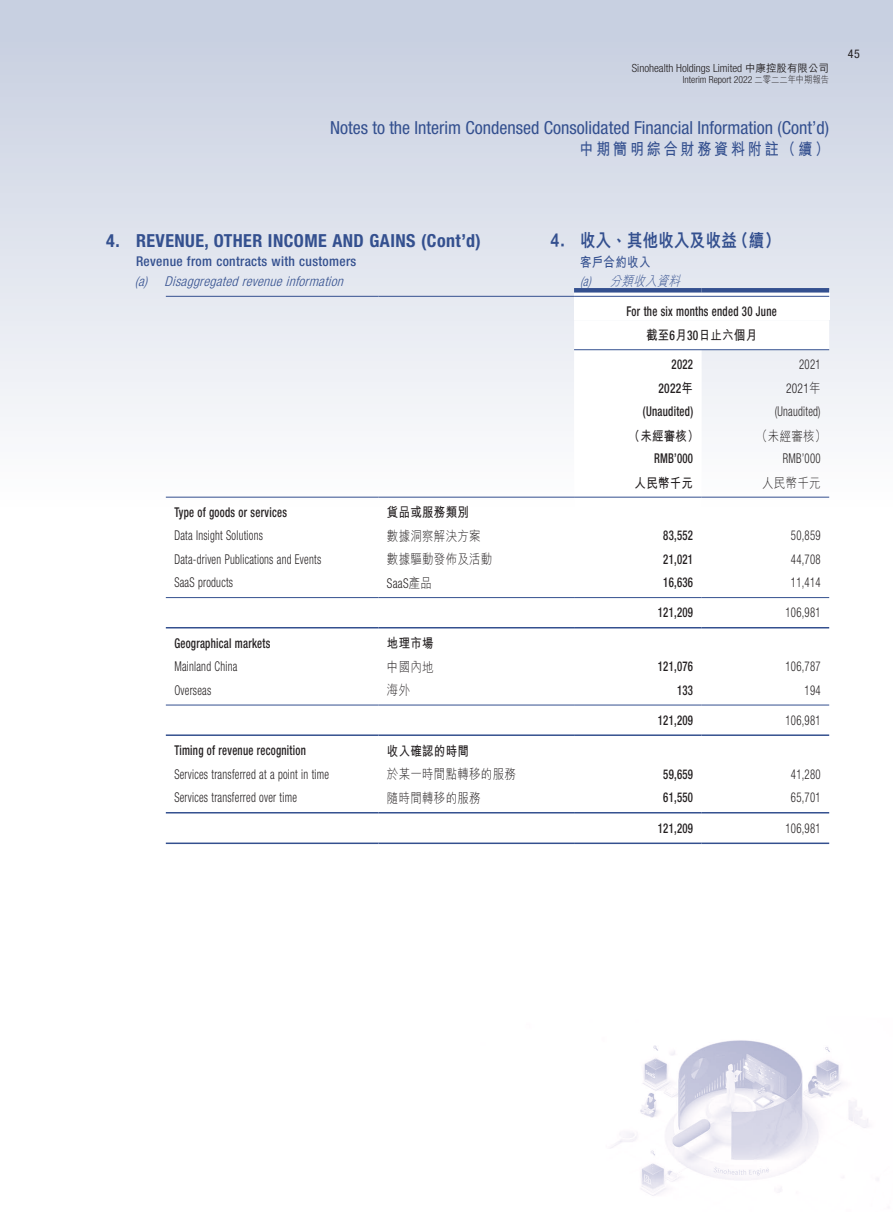
<style>
.page{position:relative;width:893px;height:1212px;background:#fff}
.page>*{position:absolute;margin:0;border:0;box-sizing:border-box;transform-origin:0 0}
.t1{font:condensed 18px "Helvetica Neue LT Std";color:#34508f}
.t2{font:700 condensed 18px "Helvetica Neue LT Std";letter-spacing:.025em;color:#34508f}
.t3{font:800 18px "M Hei HK";letter-spacing:.025em;color:#34508f;scale:.85 1}
.t4{font:700 16.5px "M Hei HK";letter-spacing:.2em;color:#34508f;scale:.85 1}
.t5{font:300 condensed 13.5px "Helvetica Neue LT Std";letter-spacing:.025em;color:#231f20;scale:.8 1}
.t6{font:500 condensed 13.5px "Helvetica Neue LT Std";letter-spacing:.025em;color:#231f20;scale:.8 1}
.t7{font:300 13.5px "M Hei HK";letter-spacing:.025em;color:#231f20;scale:.85 1}
.t8{font:700 13.5px "M Hei HK";letter-spacing:.025em;color:#231f20;scale:.85 1}
.t9{font:italic 300 condensed 13.5px "Helvetica Neue LT Std";color:#34508f}
.t10{font:500 condensed 13.5px "Helvetica Neue LT Std";letter-spacing:.025em;color:#34508f}
.t11{font:700 13.5px/19.5px "M Hei HK";letter-spacing:.03em;color:#34508f;scale:.85 1}
.t12{font:300 condensed 13.5px "Helvetica Neue LT Std";letter-spacing:.025em;color:#231f20;scale:.85 1}
.t13{font:500 condensed 13.5px "Helvetica Neue LT Std";letter-spacing:.025em;color:#231f20;scale:.85 1}
.t14{font:condensed 12px "Helvetica Neue LT Std";color:#231f20}
.t15{font:300 condensed 11.25px "Helvetica Neue LT Std";color:#231f20}
.t16{font:300 condensed 9.75px "Helvetica Neue LT Std";color:#231f20}
.s1{font-family:"M Hei HK";font-weight:500;font-stretch:normal;font-size:10.5px}
.s2{font-family:"M Hei HK";font-stretch:normal}
.s3{font-family:"Helvetica Neue LT Std";font-weight:300;font-style:italic;font-stretch:condensed}
.s4{font-weight:300;font-style:italic}
.s5{font-family:"Helvetica Neue LT Std";font-weight:500;font-stretch:condensed}
.s6{font-family:"M Hei HK";font-weight:700;font-stretch:normal}
</style>
<div class="page">
<img style="left:165px;top:597px;width:704px;height:599px">
<div style="left:0;top:0;width:893px;height:510px;background:linear-gradient(to bottom,#c5cddf,#fdfdfe)"></div>
<svg style="left:574px;top:293px;width:255px;height:3px"></svg>
<div style="left:574px;top:297px;width:255px;height:23px;background:#fff"></div>
<svg style="left:574px;top:320px;width:255px;height:522px"></svg>
<div style="left:574px;top:288px;width:128px;height:5px;background:#34508f"></div>
<div style="left:702px;top:288px;width:127px;height:5px;background:#34508f"></div>
<hr style="left:166px;top:296px;width:212px;height:1px;background:#34508f">
<hr style="left:378px;top:296px;width:196px;height:1px;background:#34508f">
<hr style="left:574px;top:296px;width:255px;height:1px;background:#34508f">
<hr style="left:574px;top:349px;width:255px;height:1px;background:#34508f">
<hr style="left:166px;top:497px;width:212px;height:1px;background:#34508f">
<hr style="left:378px;top:497px;width:196px;height:1px;background:#34508f">
<hr style="left:574px;top:497px;width:128px;height:1px;background:#34508f">
<hr style="left:702px;top:497px;width:127px;height:1px;background:#34508f">
<hr style="left:166px;top:597px;width:212px;height:1px;background:#34508f">
<hr style="left:378px;top:597px;width:196px;height:1px;background:#34508f">
<hr style="left:574px;top:597px;width:128px;height:1px;background:#34508f">
<hr style="left:702px;top:597px;width:127px;height:1px;background:#34508f">
<hr style="left:166px;top:627px;width:212px;height:1px;background:#34508f">
<hr style="left:378px;top:627px;width:196px;height:1px;background:#34508f">
<hr style="left:574px;top:627px;width:128px;height:1px;background:#34508f">
<hr style="left:702px;top:627px;width:127px;height:1px;background:#34508f">
<hr style="left:166px;top:705px;width:212px;height:1px;background:#34508f">
<hr style="left:378px;top:705px;width:196px;height:1px;background:#34508f">
<hr style="left:574px;top:705px;width:128px;height:1px;background:#34508f">
<hr style="left:702px;top:705px;width:127px;height:1px;background:#34508f">
<hr style="left:166px;top:734px;width:212px;height:2px;background:#34508f">
<hr style="left:378px;top:734px;width:196px;height:2px;background:#34508f">
<hr style="left:574px;top:734px;width:128px;height:2px;background:#34508f">
<hr style="left:702px;top:734px;width:127px;height:2px;background:#34508f">
<hr style="left:166px;top:812px;width:212px;height:1px;background:#34508f">
<hr style="left:378px;top:812px;width:196px;height:1px;background:#34508f">
<hr style="left:574px;top:812px;width:128px;height:1px;background:#34508f">
<hr style="left:702px;top:812px;width:127px;height:1px;background:#34508f">
<hr style="left:166px;top:842px;width:212px;height:2px;background:#34508f">
<hr style="left:378px;top:842px;width:196px;height:2px;background:#34508f">
<hr style="left:574px;top:842px;width:128px;height:2px;background:#34508f">
<hr style="left:702px;top:842px;width:127px;height:2px;background:#34508f">
<p class="t15" style="left:632px;top:61px;width:199px">Sinohealth Holdings Limited <span class="s1">中康控股有限公司</span></p>
<p class="t16" style="left:683px;top:74px;width:148px">Interim Report 2022 <span class="s2">二零二二年中期報告</span></p>
<h1 class="t1" style="left:330px;top:117px;width:501px">Notes to the Interim Condensed Consolidated Financial Information (Cont’d)</h1>
<p class="t4" style="left:579px;top:137px;width:295px">中期簡明綜合財務資料附註（續）</p>
<p class="t14" style="left:848px;top:47px;width:13px">45</p>
<h1 class="t2" style="left:106px;top:229px;width:376px">4. REVENUE, OTHER INCOME AND GAINS (Cont’d)</h1>
<p class="t10" style="left:136px;top:253px;width:222px">Revenue from contracts with customers</p>
<p class="t9" style="left:135px;top:273px;width:214px">(a) Disaggregatedrevenueinformation</p>
<h1 class="t3" style="left:550px;top:232px;width:272px">4. 收入、其他收入及收益（續）</h1>
<p class="t11" style="left:580px;top:251px;width:123px">客戶合約收入<br><span class="s3">(a)</span> <span class="s4">分類收入資料</span></p>
<p class="t6" style="left:626px;top:303px;width:190px">For the six months ended 30 June</p>
<p class="t8" style="left:646px;top:325px;width:132px">截至<span class="s5">6</span>月<span class="s5">30</span>日止六個月</p>
<p class="t6" style="left:672px;top:357px;width:28px">2022</p>
<p class="t5" style="left:799px;top:357px;width:28px">2021</p>
<p class="t13" style="left:658px;top:381px;width:42px">2022<span class="s6">年</span></p>
<p class="t12" style="left:786px;top:381px;width:42px">2021<span class="s2">年</span></p>
<p class="t6" style="left:643px;top:404px;width:64px">(Unaudited)</p>
<p class="t5" style="left:775px;top:404px;width:59px">(Unaudited)</p>
<p class="t8" style="left:629px;top:426px;width:84px">（未經審核）</p>
<p class="t7" style="left:756px;top:429px;width:84px">（未經審核）</p>
<p class="t6" style="left:654px;top:451px;width:50px">RMB’000</p>
<p class="t5" style="left:783px;top:451px;width:49px">RMB’000</p>
<p class="t8" style="left:635px;top:473px;width:70px">人民幣千元</p>
<p class="t7" style="left:762px;top:476px;width:70px">人民幣千元</p>
<p class="t6" style="left:174px;top:504px;width:142px">Type of goods or services</p>
<p class="t8" style="left:387px;top:503px;width:98px">貨品或服務類別</p>
<p class="t5" style="left:174px;top:528px;width:112px">Data Insight Solutions</p>
<p class="t7" style="left:387px;top:529px;width:112px">數據洞察解決方案</p>
<p class="t6" style="left:663px;top:527px;width:39px">83,552</p>
<p class="t5" style="left:791px;top:528px;width:39px">50,859</p>
<p class="t5" style="left:174px;top:551px;width:185px">Data-driven Publications and Events</p>
<p class="t7" style="left:387px;top:552px;width:126px">數據驅動發佈及活動</p>
<p class="t6" style="left:663px;top:551px;width:39px">21,021</p>
<p class="t5" style="left:791px;top:551px;width:39px">44,708</p>
<p class="t5" style="left:174px;top:575px;width:75px">SaaS products</p>
<p class="t12" style="left:387px;top:575px;width:55px">SaaS<span class="s2">產品</span></p>
<p class="t6" style="left:663px;top:574px;width:39px">16,636</p>
<p class="t5" style="left:791px;top:575px;width:39px">11,414</p>
<p class="t6" style="left:658px;top:604px;width:46px">121,209</p>
<p class="t5" style="left:785px;top:605px;width:46px">106,981</p>
<p class="t6" style="left:174px;top:635px;width:122px">Geographical markets</p>
<p class="t8" style="left:387px;top:634px;width:56px">地理市場</p>
<p class="t5" style="left:174px;top:659px;width:80px">Mainland China</p>
<p class="t7" style="left:387px;top:660px;width:56px">中國內地</p>
<p class="t6" style="left:658px;top:658px;width:46px">121,076</p>
<p class="t5" style="left:785px;top:659px;width:46px">106,787</p>
<p class="t5" style="left:174px;top:682px;width:48px">Overseas</p>
<p class="t7" style="left:387px;top:683px;width:29px">海外</p>
<p class="t6" style="left:677px;top:682px;width:22px">133</p>
<p class="t5" style="left:805px;top:682px;width:22px">194</p>
<p class="t6" style="left:658px;top:712px;width:46px">121,209</p>
<p class="t5" style="left:785px;top:712px;width:46px">106,981</p>
<p class="t6" style="left:174px;top:742px;width:166px">Timing of revenue recognition</p>
<p class="t8" style="left:387px;top:741px;width:98px">收入確認的時間</p>
<p class="t5" style="left:174px;top:766px;width:195px">Services transferred at a point in time</p>
<p class="t7" style="left:387px;top:767px;width:153px">於某一時間點轉移的服務</p>
<p class="t6" style="left:663px;top:766px;width:39px">59,659</p>
<p class="t5" style="left:791px;top:766px;width:39px">41,280</p>
<p class="t5" style="left:174px;top:790px;width:155px">Services transferred over time</p>
<p class="t7" style="left:387px;top:791px;width:112px">隨時間轉移的服務</p>
<p class="t6" style="left:663px;top:789px;width:39px">61,550</p>
<p class="t5" style="left:791px;top:790px;width:39px">65,701</p>
<p class="t6" style="left:658px;top:820px;width:46px">121,209</p>
<p class="t5" style="left:785px;top:820px;width:46px">106,981</p>
</div>
